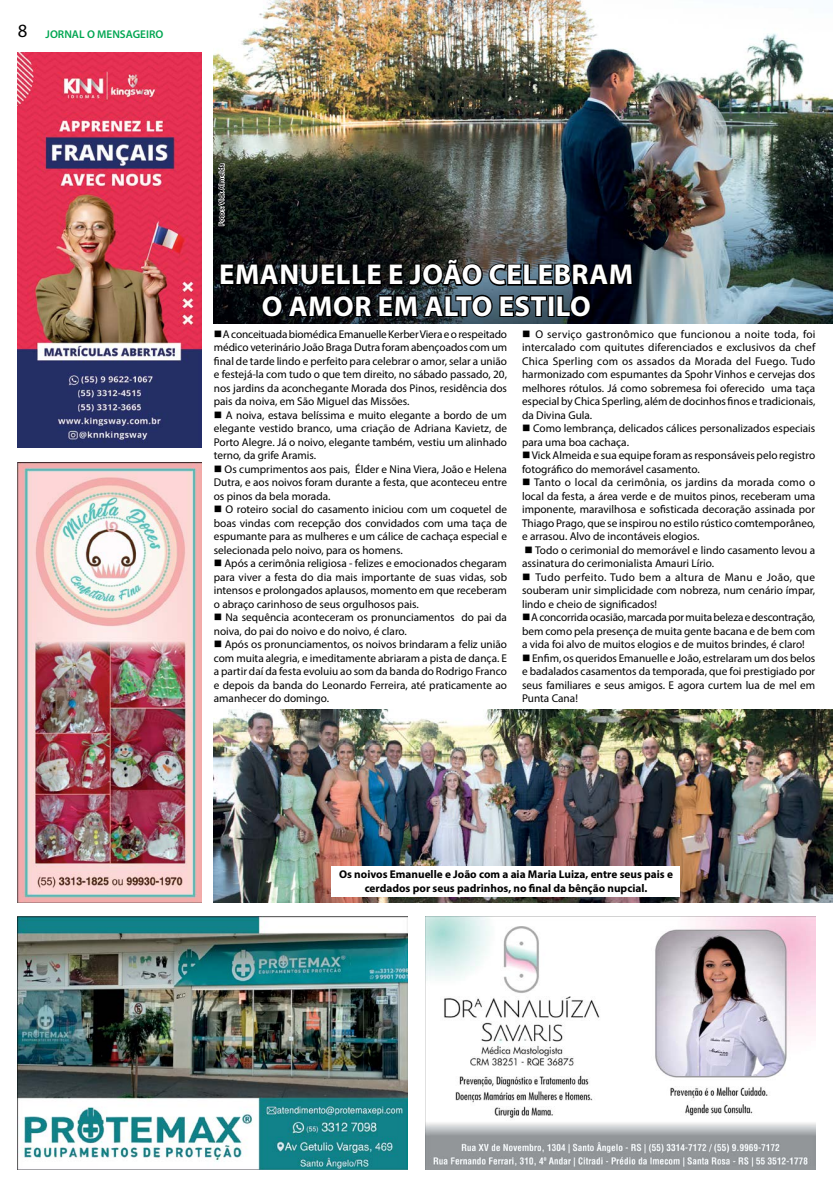
<style>
.page{position:relative;width:833px;height:1188px;background:#fff}
.page>*{position:absolute;margin:0;border:0;box-sizing:border-box;transform-origin:0 0}
.t1{font:700 28.75px/31.2px "Myriad Pro";letter-spacing:.02em;color:#fff;text-align:center}
.t2{font:11.25px/13.5px "Myriad Pro";color:#000;text-align:justify}
.t3{font:700 11.25px/13.5px "Myriad Pro";color:#000;text-align:center}
.t4{font:600 7.5px "Myriad Pro";color:#000}
</style>
<div class="page">
<img style="left:18px;top:53px;width:184px;height:395px">
<img style="left:425px;top:916px;width:390px;height:253px">
<img style="left:18px;top:916px;width:390px;height:253px">
<img style="left:18px;top:462px;width:183px;height:440px">
<img style="left:214px;top:0;width:619px;height:323px">
<img style="left:214px;top:709px;width:619px;height:193px">
<div style="left:331px;top:866px;width:348px;height:30px;background:#fff"></div>
<svg style="left:217px;top:154px;width:417px;height:164px;background:#262c2d"></svg>
<p class="t4" style="left:217px;top:226px;width:64px;rotate:-90deg">Fotos: Vick Almeida</p>
<h1 class="t1" style="left:219px;top:258px;width:415px">EMANUELLE E JOÃO CELEBRAM<br>O AMOR EM ALTO ESTILO</h1>
<p class="t2" style="left:214px;top:327px;width:295px">■ A conceituada biomédica Emanuelle Kerber Viera e o respeitado médico veterinário João Braga Dutra foram abençoados com um final de tarde lindo e perfeito para celebrar o amor, selar a união e festejá-la com tudo o que tem direito, no sábado passado, 20, nos jardins da aconchegante Morada dos Pinos, residência dos pais da noiva, em São Miguel das Missões.</p>
<p class="t2" style="left:214px;top:408px;width:295px">■ A noiva, estava belíssima e muito elegante a bordo de um elegante vestido branco, uma criação de Adriana Kavietz, de Porto Alegre. Já o noivo, elegante também, vestiu um alinhado terno, da grife Aramis.</p>
<p class="t2" style="left:214px;top:462px;width:295px">■ Os cumprimentos aos pais, Élder e Nina Viera, João e Helena Dutra, e aos noivos foram durante a festa, que aconteceu entre os pinos da bela morada.</p>
<p class="t2" style="left:214px;top:502px;width:295px">■ O roteiro social do casamento iniciou com um coquetel de boas vindas com recepção dos convidados com uma taça de espumante para as mulheres e um cálice de cachaça especial e selecionada pelo noivo, para os homens.</p>
<p class="t2" style="left:214px;top:556px;width:295px">■ Após a cerimônia religiosa - felizes e emocionados chegaram para viver a festa do dia mais importante de suas vidas, sob intensos e prolongados aplausos, momento em que receberam o abraço carinhoso de seus orgulhosos pais.</p>
<p class="t2" style="left:214px;top:610px;width:295px">■ Na sequência aconteceram os pronunciamentos do pai da noiva, do pai do noivo e do noivo, é claro.</p>
<p class="t2" style="left:214px;top:637px;width:295px">■ Após os pronunciamentos, os noivos brindaram a feliz união com muita alegria, e imeditamente abriaram a pista de dança. E a partir daí da festa evoluiu ao som da banda do Rodrigo Franco e depois da banda do Leonardo Ferreira, até praticamente ao amanhecer do domingo.</p>
<p class="t2" style="left:522px;top:327px;width:295px">■ O serviço gastronômico que funcionou a noite toda, foi intercalado com quitutes diferenciados e exclusivos da chef Chica Sperling com os assados da Morada del Fuego. Tudo harmonizado com espumantes da Spohr Vinhos e cervejas dos melhores rótulos. Já como sobremesa foi oferecido uma taça especial by Chica Sperling, além de docinhos finos e tradicionais, da Divina Gula.</p>
<p class="t2" style="left:522px;top:421px;width:295px">■ Como lembrança, delicados cálices personalizados especiais para uma boa cachaça.</p>
<p class="t2" style="left:522px;top:448px;width:295px">■ Vick Almeida e sua equipe foram as responsáveis pelo registro fotográfico do memorável casamento.</p>
<p class="t2" style="left:522px;top:475px;width:295px">■ Tanto o local da cerimônia, os jardins da morada como o local da festa, a área verde e de muitos pinos, receberam uma imponente, maravilhosa e sofisticada decoração assinada por Thiago Prago, que se inspirou no estilo rústico comtemporâneo, e arrasou. Alvo de incontáveis elogios.</p>
<p class="t2" style="left:522px;top:543px;width:295px">■ Todo o cerimonial do memorável e lindo casamento levou a assinatura do cerimonialista Amauri Lírio.</p>
<p class="t2" style="left:522px;top:570px;width:295px">■ Tudo perfeito. Tudo bem a altura de Manu e João, que souberam unir simplicidade com nobreza, num cenário ímpar, lindo e cheio de significados!</p>
<p class="t2" style="left:522px;top:610px;width:295px">■ A concorrida ocasião, marcada por muita beleza e descontração, bem como pela presença de muita gente bacana e de bem com a vida foi alvo de muitos elogios e de muitos brindes, é claro!</p>
<p class="t2" style="left:522px;top:651px;width:295px">■ Enfim, os queridos Emanuelle e João, estrelaram um dos belos e badalados casamentos da temporada, que foi prestigiado por seus familiares e seus amigos. E agora curtem lua de mel em Punta Cana!</p>
<p class="t3" style="left:339px;top:866px;width:335px">Os noivos Emanuelle e João com a aia Maria Luiza, entre seus pais e cerdados por seus padrinhos, no final da bênção nupcial.</p>
</div>
